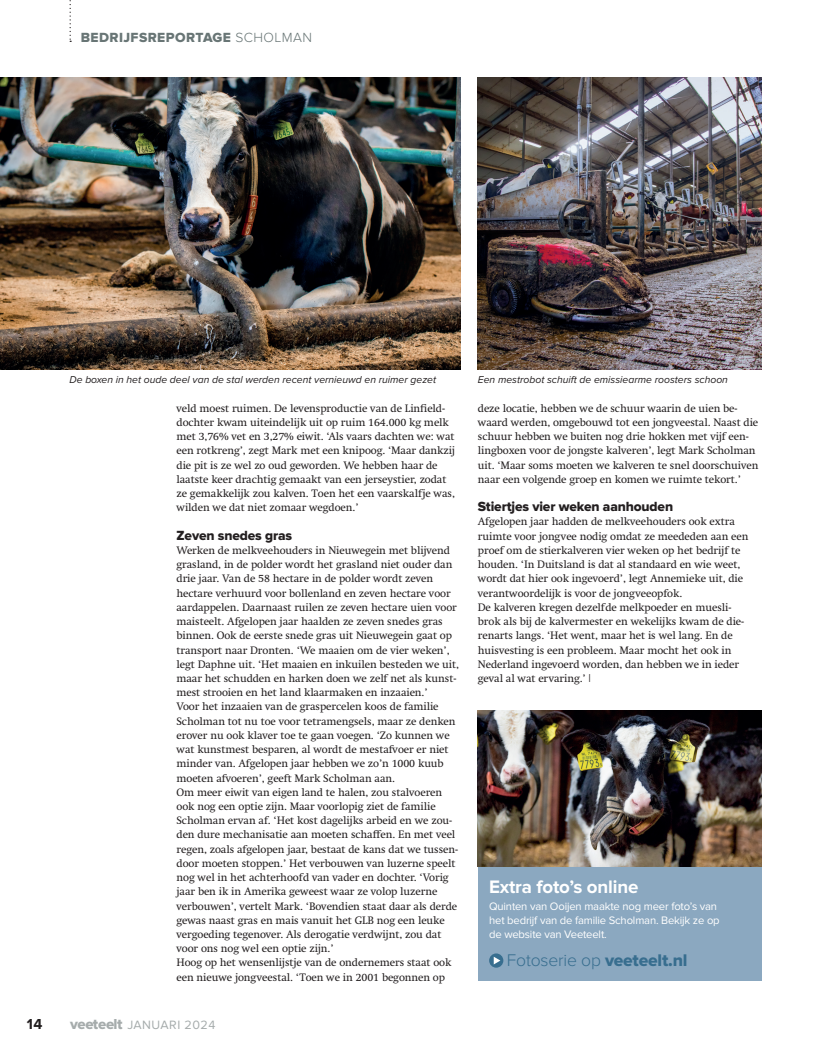
<style>
.page{position:relative;width:814px;height:1051px;background:#fff}
.page>*{position:absolute;margin:0;border:0;box-sizing:border-box;transform-origin:0 0}
.t1{font:700 18.75px "Proxima Nova";letter-spacing:-.01em;color:#fff}
.t2{font:300 17.5px "Proxima Nova";letter-spacing:-.01em;color:#386e8f}
.t3{font:700 15px "Proxima Nova";color:#231f20}
.t4{font:13.75px "Proxima Nova Extrabld";letter-spacing:-.01em;color:#231f20}
.t5{font:13.75px "Proxima Nova Extrabld";letter-spacing:.03em;color:#687575}
.t6{font:12.5px "Proxima Nova";letter-spacing:.04em;color:#a6acac}
.t7{font:11.25px/14.2px "Proxima Nova";letter-spacing:-.015em;color:#fff}
.t8{font:11px/14.2px "Swift LT Pro";letter-spacing:-.01em;color:#231f20}
.t9{font:italic 10.38px "Proxima Nova";color:#231f20}
.s1{font-family:"Proxima Nova";font-weight:300}
.s2{font-family:"Proxima Nova Extrabld";font-size:15px}
.s3{font-family:"Univers LT Pro 45";font-weight:300}
.s4{font-family:"Proxima Nova Extrabld";font-weight:400}
</style>
<div class="page">
<img style="left:0;top:77px;width:460px;height:292px">
<div style="left:478px;top:838px;width:283px;height:143px;background:#8ba8c0"></div>
<div style="left:489px;top:953px;width:14px;height:15px;background:#386e8f;border-radius:50%"></div>
<svg style="left:493px;top:957px;width:7px;height:7px"></svg>
<img style="left:478px;top:710px;width:283px;height:157px">
<img style="left:478px;top:77px;width:283px;height:292px">
<svg style="left:70px;top:0;width:1px;height:42px"></svg>
<p class="t5" style="left:81px;top:29px;width:233px">BEDRIJFSREPORTAGE <span class="s1">SCHOLMAN</span></p>
<p class="t9" style="left:70px;top:374px;width:368px">De boxen in het oude deel van de stal werden recent vernieuwd en ruimer gezet</p>
<p class="t9" style="left:478px;top:374px;width:251px">Een mestrobot schuift de emissiearme roosters schoon</p>
<p class="t8" style="left:176px;top:401px;width:280px">veld moest ruimen. De levensproductie van de Linfield&shy;dochter kwam uiteindelĳk uit op ruim 164.000 kg melk met 3,76% vet en 3,27% eiwit. ‘Als vaars dachten we: wat een rotkreng’, zegt Mark met een knipoog. ‘Maar dankzĳ die pit is ze wel zo oud geworden. We hebben haar de laatste keer drachtig gemaakt van een jerseystier, zodat ze gemakkelĳk zou kalven. Toen het een vaarskalfje was, wilden we dat niet zomaar wegdoen.’</p>
<p class="t4" style="left:176px;top:527px;width:117px">Zeven snedes gras</p>
<p class="t8" style="left:176px;top:543px;width:284px">Werken de melkveehouders in Nieuwegein met blĳvend grasland, in de polder wordt het grasland niet ouder dan drie jaar. Van de 58 hectare in de polder wordt zeven hectare verhuurd voor bollenland en zeven hectare voor aardappelen. Daarnaast ruilen ze zeven hectare uien voor maisteelt. Afgelopen jaar haalden ze zeven snedes gras binnen. Ook de eerste snede gras uit Nieuwegein gaat op transport naar Dronten. ‘We maaien om de vier weken’, legt Daphne uit. ‘Het maaien en inkuilen besteden we uit, maar het schudden en harken doen we zelf net als kunst&shy;mest strooien en het land klaarmaken en inzaaien.’<br>Voor het inzaaien van de graspercelen koos de familie Scholman tot nu toe voor tetramengsels, maar ze denken erover nu ook klaver toe te gaan voegen. ‘Zo kunnen we wat kunstmest besparen, al wordt de mestafvoer er niet minder van. Afgelopen jaar hebben we zo’n 1000 kuub moeten afvoeren’, geeft Mark Scholman aan.<br>Om meer eiwit van eigen land te halen, zou stalvoeren ook nog een optie zĳn. Maar voorlopig ziet de familie Scholman ervan af. ‘Het kost dagelĳks arbeid en we zou&shy;den dure mechanisatie aan moeten schaffen. En met veel regen, zoals afgelopen jaar, bestaat de kans dat we tussen&shy;door moeten stoppen.’ Het verbouwen van luzerne speelt nog wel in het achterhoofd van vader en dochter. ‘Vorig jaar ben ik in Amerika geweest waar ze volop luzerne verbouwen’, vertelt Mark. ‘Bovendien staat daar als derde gewas naast gras en mais vanuit het GLB nog een leuke vergoeding tegenover. Als derogatie verdwĳnt, zou dat voor ons nog wel een optie zĳn.’<br>Hoog op het wensenlĳstje van de ondernemers staat ook een nieuwe jongveestal. ‘Toen we in 2001 begonnen op</p>
<h3 class="t3" style="left:27px;top:1015px;width:17px">14</h3>
<p class="t6" style="left:70px;top:1018px;width:147px"><span class="s2">veeteelt</span> JANUARI 2024</p>
<p class="t8" style="left:478px;top:401px;width:282px">deze locatie, hebben we de schuur waarin de uien be&shy;waard werden, omgebouwd tot een jongveestal. Naast die schuur hebben we buiten nog drie hokken met vĳf een&shy;lingboxen voor de jongste kalveren’, legt Mark Scholman uit. ‘Maar soms moeten we kalveren te snel doorschuiven naar een volgende groep en komen we ruimte tekort.’</p>
<p class="t4" style="left:478px;top:499px;width:197px">Stiertjes vier weken aanhouden</p>
<p class="t8" style="left:478px;top:515px;width:272px">Afgelopen jaar hadden de melkveehouders ook extra ruimte voor jongvee nodig omdat ze meededen aan een proef om de stierkalveren vier weken op het bedrĳf te houden. ‘In Duitsland is dat al standaard en wie weet, wordt dat hier ook ingevoerd’, legt Annemieke uit, die verantwoordelĳk is voor de jongveeopfok.<br>De kalveren kregen dezelfde melkpoeder en muesli&shy;brok als bĳ de kalvermester en wekelĳks kwam de die&shy;renarts langs. ‘Het went, maar het is wel lang. En de huisvesting is een probleem. Maar mocht het ook in Nederland ingevoerd worden, dan hebben we in ieder geval al wat ervaring.’ <span class="s3">l</span></p>
<h1 class="t1" style="left:489px;top:876px;width:151px">Extra foto’s online</h1>
<p class="t7" style="left:489px;top:899px;width:232px">Quinten van Ooijen maakte nog meer foto’s van het bedrijf van de familie Scholman. Bekijk ze op de website van Veeteelt.</p>
<h2 class="t2" style="left:507px;top:950px;width:182px">Fotoserie op <span class="s4">veeteelt.nl</span></h2>
</div>
